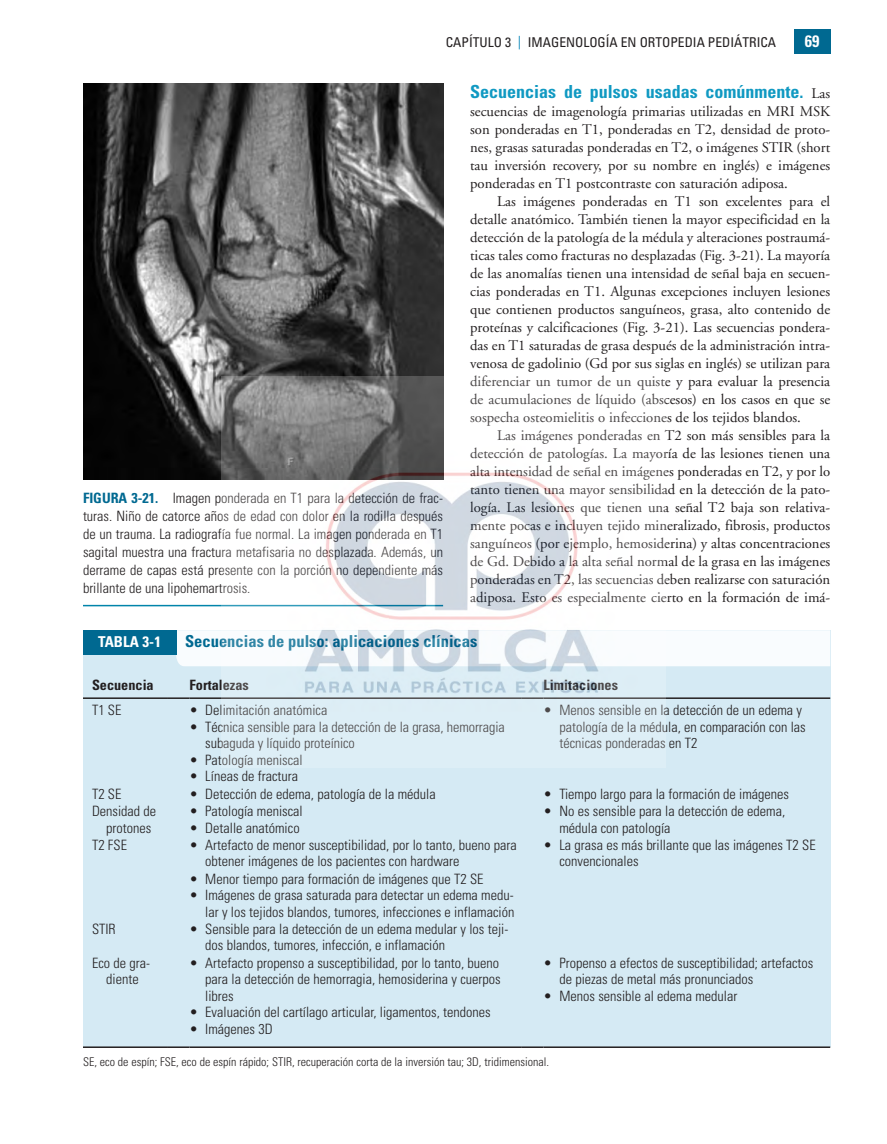
<style>
.page{position:relative;width:887px;height:1144px;background:#fff}
.page>*{position:absolute;margin:0;border:0;box-sizing:border-box;transform-origin:0 0}
.t1{font:700 condensed 18px "Univers";color:#1099c2}
.t2{font:700 condensed 16.5px "Univers";color:#006991}
.t3{font:700 condensed 16.5px "Univers";color:#fff}
.t4{font:700 condensed 15px "Univers";letter-spacing:.005em;color:#fff}
.t5{font:14.7px/18px "Adobe Garamond";color:#231f20;text-align:justify}
.t6{font:300 condensed 14.25px/16.5px "Univers";color:#231f20}
.t7{font:700 condensed 14.25px "Univers";color:#231f20}
.t8{font:condensed 13.5px "Univers";color:#231f20}
.t9{font:300 condensed 12px "Univers";color:#231f20}
.s1{color:#0083b6}
.s2{font-weight:700;color:#006991}
.s3{font-family:"Adobe Garamond";font-weight:400;font-stretch:normal;font-size:14.7px;color:#231f20}
</style>
<div class="page">
<div style="left:794px;top:30px;width:36px;height:24px;background:#006991"></div>
<img style="left:83px;top:84px;width:360px;height:396px">
<hr style="left:83px;top:605px;width:360px;height:1px;background:#0184aa">
<div style="left:83px;top:630px;width:747px;height:416px;background:#d5eaf4"></div>
<div style="left:176px;top:630px;width:654px;height:36px;background:#f9fcfe"></div>
<div style="left:83px;top:630px;width:93px;height:24px;background:#006991"></div>
<hr style="left:83px;top:697px;width:84px;height:2px;background:#231f20">
<hr style="left:167px;top:697px;width:22px;height:2px;background:#231f20">
<hr style="left:189px;top:697px;width:332px;height:2px;background:#231f20">
<hr style="left:543px;top:697px;width:287px;height:2px;background:#231f20">
<hr style="left:83px;top:1046px;width:84px;height:2px;background:#231f20">
<hr style="left:167px;top:1046px;width:22px;height:2px;background:#231f20">
<hr style="left:189px;top:1046px;width:332px;height:2px;background:#231f20">
<hr style="left:521px;top:1046px;width:22px;height:2px;background:#231f20">
<hr style="left:543px;top:1046px;width:287px;height:2px;background:#231f20">
<img style="left:222px;top:376px;width:443px;height:323px">
<p class="t8" style="left:446px;top:34px;width:332px">CAPÍTULO 3 <span class="s1">|</span> IMAGENOLOGÍA EN ORTOPEDIA PEDIÁTRICA</p>
<p class="t3" style="left:805px;top:31px;width:16px">69</p>
<p class="t6" style="left:83px;top:489px;width:362px;line-height:18px;text-align:justify"><span class="s2">FIGURA 3-21.</span> Imagen ponderada en T1 para la detección de frac&shy;turas. Niño de catorce años de edad con dolor en la rodilla después de un trauma. La radiografía fue normal. La imagen ponderada en T1 sagital muestra una fractura metafisaria no desplazada. Además, un derrame de capas está presente con la porción no dependiente más brillante de una lipohemartrosis.</p>
<p class="t1" style="left:470px;top:81px;width:361px">Secuencias de pulsos usadas comúnmente. <span class="s3">Las</span></p>
<p class="t5" style="left:470px;top:103px;width:362px">secuencias de imagenología primarias utilizadas en MRI MSK son ponderadas en T1, ponderadas en T2, densidad de proto&shy;nes, grasas saturadas ponderadas en T2, o imágenes STIR (short tau inversión recovery, por su nombre en inglés) e imágenes ponderadas en T1 postcontraste con saturación adiposa.</p>
<p class="t5" style="left:470px;top:193px;width:362px;text-indent:27px">Las imágenes ponderadas en T1 son excelentes para el detalle anatómico. También tienen la mayor especificidad en la detección de la patología de la médula y alteraciones postraumá&shy;ticas tales como fracturas no desplazadas (Fig. 3-21). La mayoría de las anomalías tienen una intensidad de señal baja en secuen&shy;cias ponderadas en T1. Algunas excepciones incluyen lesiones que contienen productos sanguíneos, grasa, alto contenido de proteínas y calcificaciones (Fig. 3-21). Las secuencias pondera&shy;das en T1 saturadas de grasa después de la administración intra&shy;venosa de gadolinio (Gd por sus siglas en inglés) se utilizan para diferenciar un tumor de un quiste y para evaluar la presencia de acumulaciones de líquido (abscesos) en los casos en que se sospecha osteomielitis o infecciones de los tejidos blandos.</p>
<p class="t5" style="left:470px;top:427px;width:362px;text-indent:27px">Las imágenes ponderadas en T2 son más sensibles para la detección de patologías. La mayoría de las lesiones tienen una alta intensidad de señal en imágenes ponderadas en T2, y por lo tanto tienen una mayor sensibilidad en la detección de la pato&shy;logía. Las lesiones que tienen una señal T2 baja son relativa&shy;mente pocas e incluyen tejido mineralizado, fibrosis, productos sanguíneos (por ejemplo, hemosiderina) y altas concentraciones de Gd. Debido a la alta señal normal de la grasa en las imágenes ponderadas en T2, las secuencias deben realizarse con saturación adiposa. Esto es especialmente cierto en la formación de imá-</p>
<p class="t4" style="left:98px;top:633px;width:65px">TABLA 3-1</p>
<p class="t2" style="left:185px;top:631px;width:294px">Secuencias de pulso: aplicaciones clínicas</p>
<p class="t7" style="left:92px;top:676px;width:63px">Secuencia</p>
<p class="t7" style="left:189px;top:676px;width:61px">Fortalezas</p>
<p class="t7" style="left:543px;top:676px;width:76px">Limitaciones</p>
<p class="t6" style="left:92px;top:702px;width:31px">T1 SE</p>
<p class="t6" style="left:189px;top:702px;width:139px">• Delimitación anatómica</p>
<p class="t6" style="left:205px;top:719px;width:301px;text-indent:-16px">• Técnica sensible para la detección de la grasa, hemorragia subaguda y líquido proteínico</p>
<p class="t6" style="left:189px;top:752px;width:115px">• Patología meniscal</p>
<p class="t6" style="left:189px;top:768px;width:110px">• Líneas de fractura</p>
<p class="t6" style="left:559px;top:702px;width:248px;text-indent:-16px">• Menos sensible en la detección de un edema y patología de la médula, en comparación con las técnicas ponderadas en T2</p>
<p class="t6" style="left:92px;top:785px;width:31px">T2 SE</p>
<p class="t6" style="left:189px;top:785px;width:248px">• Detección de edema, patología de la médula</p>
<p class="t6" style="left:543px;top:785px;width:247px">• Tiempo largo para la formación de imágenes</p>
<p class="t6" style="left:106px;top:803px;width:51px;text-indent:-14px">Densidad de protones</p>
<p class="t6" style="left:189px;top:803px;width:115px">• Patología meniscal</p>
<p class="t6" style="left:559px;top:803px;width:227px;text-indent:-16px">• No es sensible para la detección de edema, médula con patología</p>
<p class="t6" style="left:189px;top:819px;width:112px">• Detalle anatómico</p>
<p class="t6" style="left:92px;top:837px;width:36px">T2 FSE</p>
<p class="t6" style="left:205px;top:837px;width:313px;text-indent:-16px">• Artefacto de menor susceptibilidad, por lo tanto, bueno para obtener imágenes de los pacientes con hardware</p>
<p class="t6" style="left:559px;top:837px;width:258px;text-indent:-16px">• La grasa es más brillante que las imágenes T2 SE convencionales</p>
<p class="t6" style="left:189px;top:870px;width:295px">• Menor tiempo para formación de imágenes que T2 SE</p>
<p class="t6" style="left:189px;top:887px;width:326px;text-align:right">• Imágenes de grasa saturada para detectar un edema medu&shy;lar y los tejidos blandos, tumores, infecciones e inflamación</p>
<p class="t6" style="left:92px;top:921px;width:25px">STIR</p>
<p class="t6" style="left:205px;top:921px;width:304px;text-indent:-16px">• Sensible para la detección de un edema medular y los teji&shy;dos blandos, tumores, infección, e inflamación</p>
<p class="t6" style="left:92px;top:954px;width:60px;text-align:center">Eco de gra&shy;diente</p>
<p class="t6" style="left:205px;top:954px;width:297px;text-align:justify;text-indent:-16px">• Artefacto propenso a susceptibilidad, por lo tanto, bueno para la detección de hemorragia, hemosiderina y cuerpos libres</p>
<p class="t6" style="left:189px;top:1004px;width:303px">• Evaluación del cartílago articular, ligamentos, tendones</p>
<p class="t6" style="left:189px;top:1020px;width:85px">• Imágenes 3D</p>
<p class="t6" style="left:559px;top:954px;width:255px;text-indent:-16px">• Propenso a efectos de susceptibilidad; artefactos de piezas de metal más pronunciados</p>
<p class="t6" style="left:543px;top:987px;width:195px">• Menos sensible al edema medular</p>
<p class="t9" style="left:83px;top:1054px;width:467px">SE, eco de espín; FSE, eco de espín rápido; STIR, recuperación corta de la inversión tau; 3D, tridimensional.</p>
</div>
